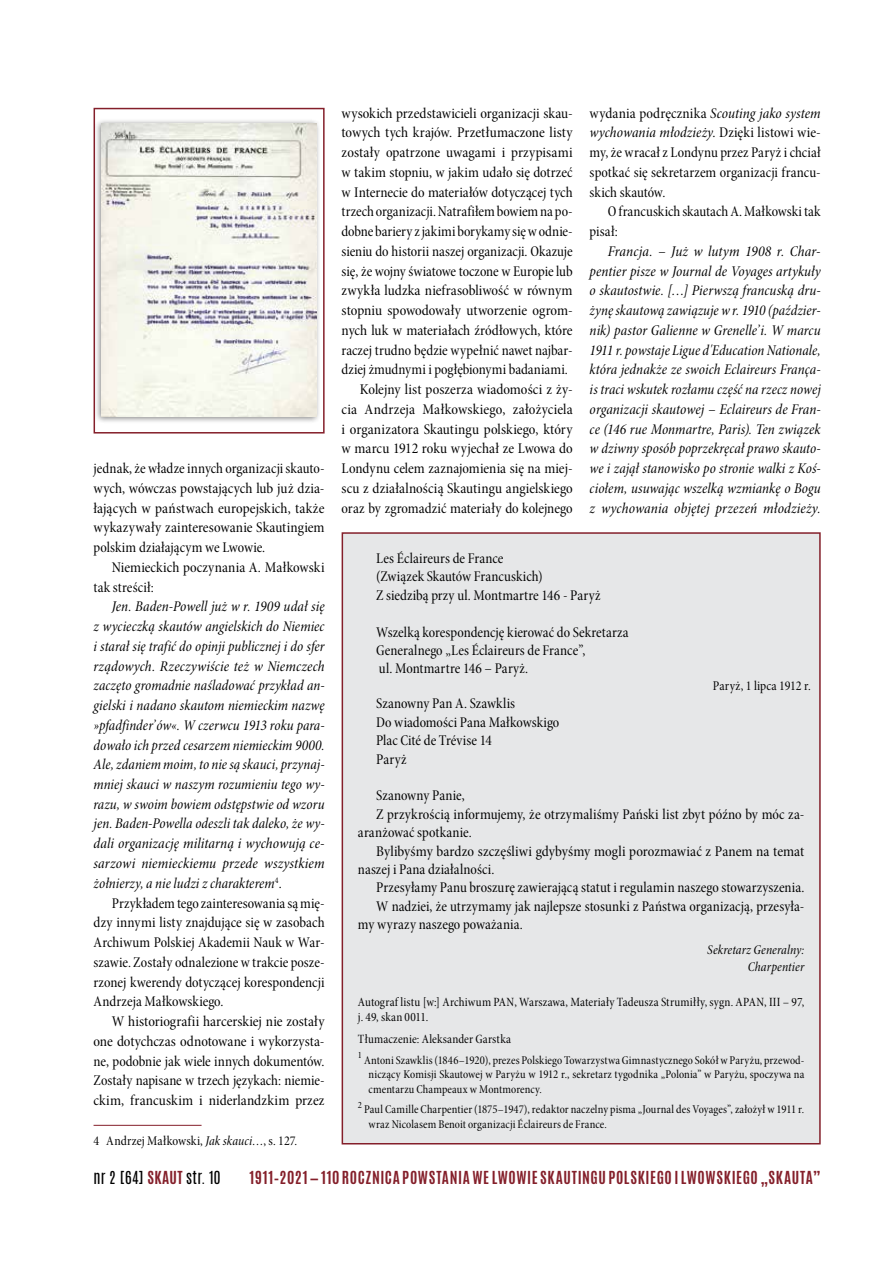
<style>
.page{position:relative;width:893px;height:1263px;background:#fff}
.page>*{position:absolute;margin:0;border:0;box-sizing:border-box;transform-origin:0 0}
.t1{font:15px/19.8px "Minion Pro Cn Subh";letter-spacing:.005em;color:#000}
.t2{font:15px/19.8px "Minion Pro Cn It Subh";letter-spacing:.01em;color:#000;text-align:justify}
.t3{font:700 15px "Antonio";letter-spacing:.04em;color:#841f2a}
.t4{font:15px "Antonio";letter-spacing:.02em;color:#000}
.t5{font:13.5px "Minion Pro Cn Subh";letter-spacing:.01em;color:#000}
.t6{font:13.5px/16.6px "Minion Pro Cn It Subh";letter-spacing:.01em;color:#000;text-align:right}
.t7{font:12.75px/15.8px "Minion Pro Cn Subh";letter-spacing:.01em;color:#000}
.t8{font:12px/14.9px "Minion Pro Cn Subh";letter-spacing:.01em;color:#000;text-align:justify}
.t9{font:9.6px "Minion Pro Cn Subh";color:#000}
.s1{font-family:"Minion Pro Cn Subh"}
.s2{font-family:"Minion Pro Cn It Subh"}
.s3{font-weight:700;color:#841f2a}
</style>
<div class="page">
<div style="left:94px;top:108px;width:231px;height:325px;border:2px solid #841f2a"></div>
<hr style="left:94px;top:1125px;width:108px;height:1px;background:#841f2a">
<div style="left:94px;top:118px;width:227px;height:306px;background:#000;opacity:.5"></div>
<img style="left:102px;top:123px;width:214px;height:293px">
<div style="left:342px;top:533px;width:478px;height:611px;background:#e6e7e8"></div>
<div style="left:342px;top:532px;width:479px;height:612px;border:2px solid #841f2a"></div>
<p class="t1" style="left:94px;top:459px;width:233px;text-align:justify">jednak, że władze innych organizacji skauto&shy;wych, wówczas powstających lub już dzia&shy;łających w państwach europejskich, także wykazywały zainteresowanie Skautingiem polskim działającym we Lwowie.</p>
<p class="t1" style="left:94px;top:557px;width:232px;text-indent:18px">Niemieckich poczynania A. Małkowski tak streścił:</p>
<p class="t2" style="left:94px;top:597px;width:233px;text-indent:18px">Jen. Baden-Powell już w r. 1909 udał się z wycieczką skautów angielskich do Niemiec i starał się trafić do opinji publicznej i do sfer rządowych. Rzeczywiście też w Niemczech zaczęto gromadnie naśladować przykład an&shy;gielski i nadano skautom niemieckim nazwę »pfadfinder’ów«. W czerwcu 1913 roku para&shy;dowało ich przed cesarzem niemieckim 9000.<br>Ale, zdaniem moim, to nie są skauci, przynaj&shy;mniej skauci w naszym rozumieniu tego wy&shy;razu, w swoim bowiem odstępstwie od wzoru jen. Baden-Powella odeszli tak daleko, że wy&shy;dali organizację militarną i wychowują ce&shy;sarzowi niemieckiemu przede wszystkiem żołnierzy, a nie ludzi z charakterem<sup>4</sup><span class="s1">.</span></p>
<p class="t1" style="left:94px;top:893px;width:233px;text-align:justify;text-indent:18px">Przykładem tego zainteresowania są mię&shy;dzy innymi listy znajdujące się w zasobach Archiwum Polskiej Akademii Nauk w War&shy;szawie. Zostały odnalezione w trakcie posze&shy;rzonej kwerendy dotyczącej korespondencji Andrzeja Małkowskiego.</p>
<p class="t1" style="left:94px;top:1011px;width:233px;text-align:justify;text-indent:18px">W historiografii harcerskiej nie zostały one dotychczas odnotowane i wykorzysta&shy;ne, podobnie jak wiele innych dokumentów.<br>Zostały napisane w trzech językach: niemie&shy;ckim, francuskim i niderlandzkim przez</p>
<p class="t5" style="left:94px;top:1132px;width:205px">4 Andrzej Małkowski, <span class="s2">Jak skauci…</span>, s. 127.</p>
<p class="t1" style="left:342px;top:103px;width:233px">wysokich przedstawicieli organizacji skau-</p>
<p class="t1" style="left:342px;top:123px;width:233px">towych tych krajów. Przetłumaczone listy</p>
<p class="t1" style="left:342px;top:143px;width:233px">zostały opatrzone uwagami i przypisami</p>
<p class="t1" style="left:342px;top:162px;width:233px">w takim stopniu, w jakim udało się dotrzeć</p>
<p class="t1" style="left:342px;top:182px;width:233px">w Internecie do materiałów dotyczącej tych</p>
<p class="t1" style="left:342px;top:202px;width:233px">trzech organizacji. Natrafiłem bowiem na po-</p>
<p class="t1" style="left:342px;top:222px;width:233px">dobne bariery z jakimi borykamy się w odnie-</p>
<p class="t1" style="left:342px;top:241px;width:233px">sieniu do historii naszej organizacji. Okazuje</p>
<p class="t1" style="left:342px;top:261px;width:233px">się, że wojny światowe toczone w Europie lub</p>
<p class="t1" style="left:342px;top:281px;width:233px">zwykła ludzka niefrasobliwość w równym</p>
<p class="t1" style="left:342px;top:301px;width:233px">stopniu spowodowały utworzenie ogrom-</p>
<p class="t1" style="left:342px;top:320px;width:233px">nych luk w materiałach źródłowych, które</p>
<p class="t1" style="left:342px;top:340px;width:233px">raczej trudno będzie wypełnić nawet najbar-</p>
<p class="t1" style="left:342px;top:360px;width:228px">dziej żmudnymi i pogłębionymi badaniami.</p>
<p class="t1" style="left:360px;top:380px;width:214px">Kolejny list poszerza wiadomości z ży-</p>
<p class="t1" style="left:342px;top:399px;width:233px">cia Andrzeja Małkowskiego, założyciela</p>
<p class="t1" style="left:342px;top:419px;width:233px">i organizatora Skautingu polskiego, który</p>
<p class="t1" style="left:342px;top:439px;width:232px">w marcu 1912 roku wyjechał ze Lwowa do</p>
<p class="t1" style="left:342px;top:459px;width:233px">Londynu celem zaznajomienia się na miej-</p>
<p class="t1" style="left:342px;top:478px;width:233px">scu z działalnością Skautingu angielskiego</p>
<p class="t1" style="left:342px;top:498px;width:233px">oraz by zgromadzić materiały do kolejnego</p>
<p class="t1" style="left:590px;top:103px;width:233px">wydania podręcznika <span class="s2">Scouting jako system</span></p>
<p class="t2" style="left:590px;top:123px;width:233px">wychowania młodzieży<span class="s1">. Dzięki listowi wie-</span></p>
<p class="t1" style="left:590px;top:143px;width:233px;text-align:justify">my, że wracał z Londynu przez Paryż i chciał spotkać się sekretarzem organizacji francu&shy;skich skautów.</p>
<p class="t1" style="left:590px;top:202px;width:233px;text-indent:18px">O francuskich skautach A. Małkowski tak pisał:</p>
<p class="t2" style="left:590px;top:241px;width:233px;text-indent:18px">Francja. – Już w lutym 1908 r. Char&shy;pentier pisze w Journal de Voyages artykuły o skautostwie. […] Pierwszą francuską dru&shy;żynę skautową zawiązuje w r. 1910 (paździer&shy;nik) pastor Galienne w Grenelle’i. W marcu 1911 r. powstaje Ligue d'Education Nationale, która jednakże ze swoich Eclaireurs França&shy;is traci wskutek rozłamu część na rzecz nowej organizacji skautowej – Eclaireurs de Fran&shy;ce (146 rue Monmartre, Paris). Ten związek w dziwny sposób poprzekręcał prawo skauto&shy;we i zajął stanowisko po stronie walki z Koś&shy;ciołem, usuwając wszelką wzmiankę o Bogu z wychowania objętej przezeń młodzieży.</p>
<p class="t1" style="left:376px;top:549px;width:226px;line-height:18.5px">Les Éclaireurs de France<br>(Związek Skautów Francuskich)<br>Z siedzibą przy ul. Montmartre 146 - Paryż</p>
<p class="t1" style="left:376px;top:623px;width:254px;line-height:18.5px">Wszelką korespondencję kierować do Sekretarza<br>Generalnego „Les Éclaireurs de France”,<br>ul. Montmartre 146 – Paryż.</p>
<p class="t5" style="left:713px;top:677px;width:99px">Paryż, 1 lipca 1912 r.</p>
<p class="t1" style="left:376px;top:695px;width:185px;line-height:18.5px">Szanowny Pan A. Szawklis<br>Do wiadomości Pana Małkowskigo<br>Plac Cité de Trévise 14<br>Paryż</p>
<p class="t1" style="left:376px;top:786px;width:90px">Szanowny Panie,</p>
<p class="t1" style="left:376px;top:804px;width:430px">Z przykrością informujemy, że otrzymaliśmy Pański list zbyt późno by móc za-</p>
<p class="t1" style="left:358px;top:823px;width:115px">aranżować spotkanie.</p>
<p class="t1" style="left:376px;top:841px;width:429px">Bylibyśmy bardzo szczęśliwi gdybyśmy mogli porozmawiać z Panem na temat</p>
<p class="t1" style="left:358px;top:859px;width:138px">naszej i Pana działalności.</p>
<p class="t1" style="left:376px;top:878px;width:430px">Przesyłamy Panu broszurę zawierającą statut i regulamin naszego stowarzyszenia.</p>
<p class="t1" style="left:376px;top:896px;width:430px">W nadziei, że utrzymamy jak najlepsze stosunki z Państwa organizacją, przesyła-</p>
<p class="t1" style="left:358px;top:915px;width:166px">my wyrazy naszego poważania.</p>
<p class="t6" style="left:707px;top:942px;width:99px">Sekretarz Generalny:<br>Charpentier</p>
<p class="t7" style="left:358px;top:994px;width:448px">Autograf listu [w:] Archiwum PAN, Warszawa, Materiały Tadeusza Strumiłły, sygn. APAN, III – 97, j. 49, skan 0011.</p>
<p class="t7" style="left:358px;top:1032px;width:155px">Tłumaczenie: Aleksander Garstka</p>
<p class="t9" style="left:358px;top:1049px;width:6px">1</p>
<p class="t8" style="left:369px;top:1052px;width:437px;text-indent:-5px">Antoni Szawklis (1846–1920), prezes Polskiego Towarzystwa Gimnastycznego Sokół w Paryżu, przewod&shy;niczący Komisji Skautowej w Paryżu w 1912 r., sekretarz tygodnika „Polonia” w Paryżu, spoczywa na cmentarzu Champeaux w Montmorency.</p>
<p class="t9" style="left:358px;top:1099px;width:6px">2</p>
<p class="t8" style="left:369px;top:1102px;width:437px;text-indent:-4px">Paul Camille Charpentier (1875–1947), redaktor naczelny pisma „Journal des Voyages”, założył w 1911 r. wraz Nicolasem Benoit organizacji Éclaireurs de France.</p>
<p class="t4" style="left:94px;top:1166px;width:129px">NR 2 [64] <span class="s3">SKAUT</span> STR. 10</p>
<p class="t3" style="left:249px;top:1166px;width:573px">1911–2021 — 110 ROCZNICA POWSTANIA WE LWOWIE SKAUTINGU POLSKIEGO I LWOWSKIEGO „SKAUTA”</p>
</div>
